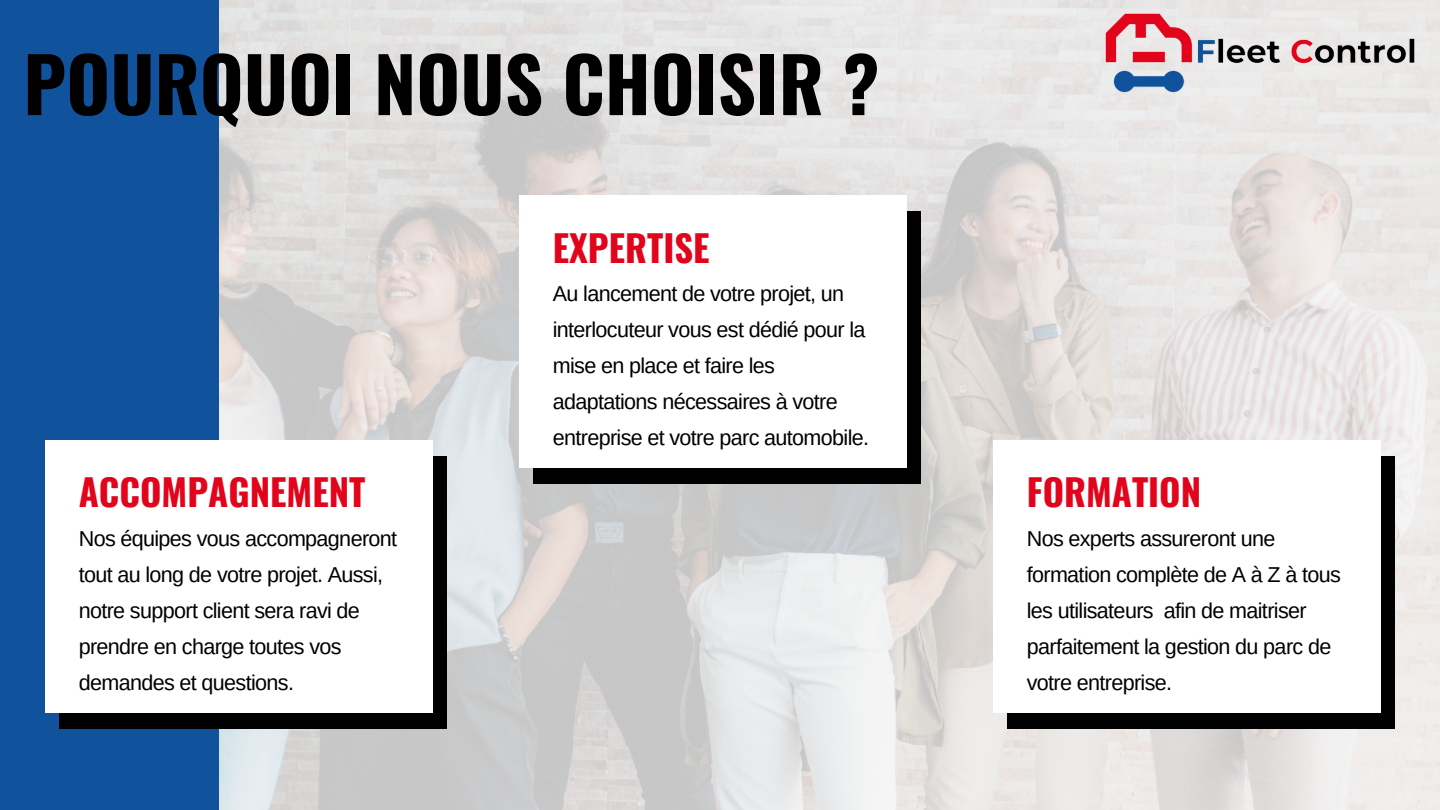
<style>
.page{position:relative;width:1440px;height:810px;background:#fff}
.page>*{position:absolute;margin:0;border:0;box-sizing:border-box;transform-origin:0 0}
.t1{font:700 75.2px "Oswald";color:#000}
.t2{font:700 36.6px "Oswald";color:#e1041b}
.t3{font:21.6px/36px "Arimo";letter-spacing:-.03em;color:#000}
</style>
<div class="page">
<img style="left:219px;top:0;width:1221px;height:810px">
<div style="left:0;top:0;width:219px;height:810px;background:#10539c"></div>
<div style="left:59px;top:456px;width:387px;height:273px;background:#000"></div>
<div style="left:46px;top:440px;width:387px;height:273px;background:#fff"></div>
<div style="left:533px;top:211px;width:387px;height:273px;background:#000"></div>
<div style="left:520px;top:195px;width:387px;height:273px;background:#fff"></div>
<div style="left:1007px;top:456px;width:387px;height:273px;background:#000"></div>
<div style="left:994px;top:440px;width:387px;height:273px;background:#fff"></div>
<img style="left:1100px;top:6px;width:323px;height:90px">
<p class="t1" style="left:23px;top:25px;width:858px">POURQUOI NOUS CHOISIR ?</p>
<p class="t2" style="left:553px;top:219px;width:158px">EXPERTISE</p>
<p class="t2" style="left:79px;top:464px;width:288px">ACCOMPAGNEMENT</p>
<p class="t3" style="left:79px;top:521px;width:320px">Nos équipes vous accompagneront</p>
<p class="t3" style="left:79px;top:557px;width:306px">tout au long de votre projet. Aussi,</p>
<p class="t3" style="left:79px;top:593px;width:283px">notre support client sera ravi de prendre en charge toutes vos demandes et questions.</p>
<p class="t3" style="left:553px;top:276px;width:318px">Au lancement de votre projet, un interlocuteur vous est dédié pour la mise en place et faire les adaptations nécessaires à votre entreprise et votre parc automobile.</p>
<p class="t2" style="left:1027px;top:464px;width:176px">FORMATION</p>
<p class="t3" style="left:1027px;top:521px;width:316px">Nos experts assureront une formation complète de A à Z à tous les utilisateurs afin de maitriser parfaitement la gestion du parc de votre entreprise.</p>
</div>
